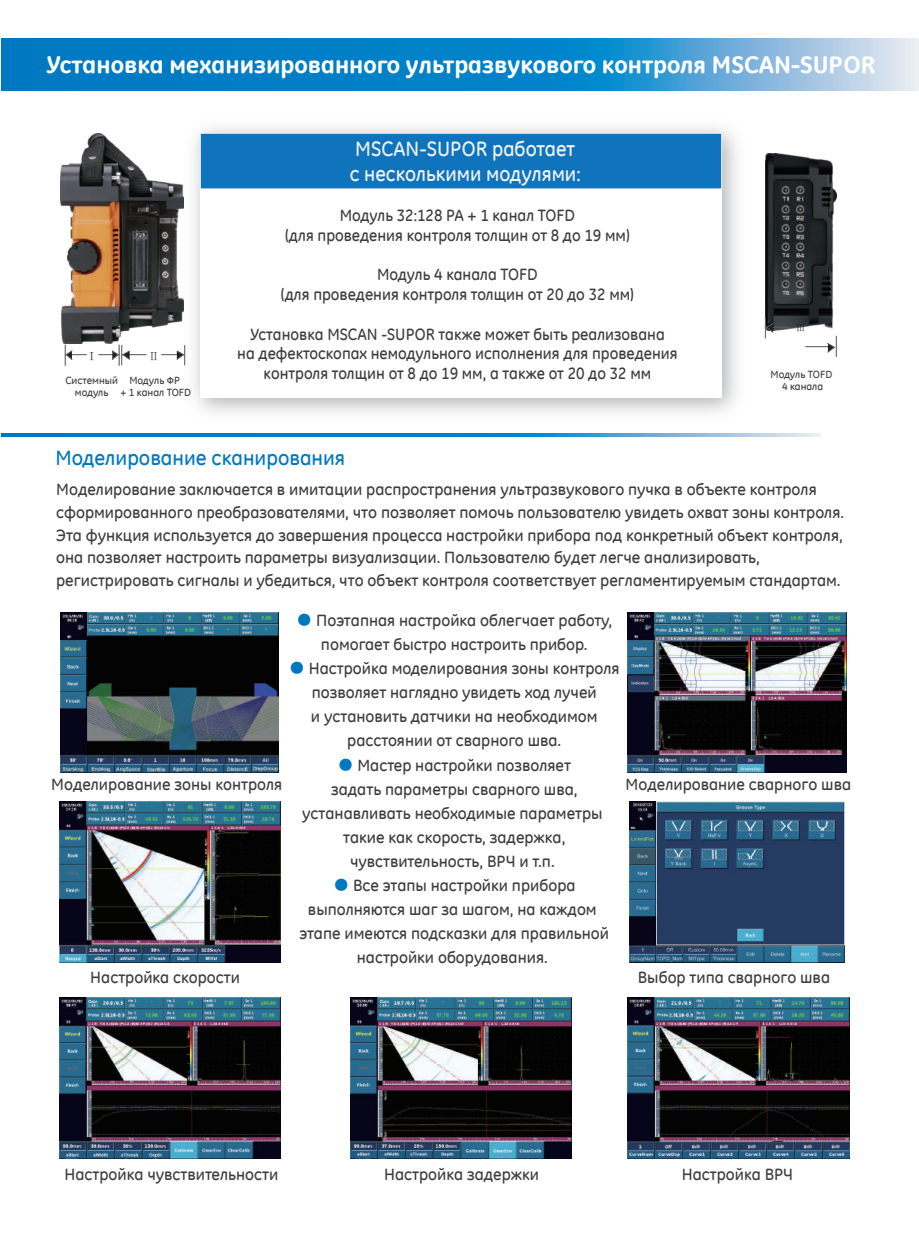
<style>
.page{position:relative;width:919px;height:1238px;background:#fff}
.page>*{position:absolute;margin:0;border:0;box-sizing:border-box;transform-origin:0 0}
.t1{font:800 24px "GE Inspira";color:#fff}
.t2{font:500 21px/25.2px "GE Inspira";color:#f2f3f4}
.t3{font:500 21px "GE Inspira";color:#0078c0}
.t4{font:500 16.5px/24px "GE Inspira";color:#3e3e3f;text-align:center}
.t5{font:300 12px "Adobe Song Std";color:#231f20;scale:1.17 1}
.t6{font:500 10.5px/12.1px "GE Inspira";color:#3e3e3f;text-align:center}
.t7{font:300 10.5px "Adobe Song Std";color:#231f20;scale:1.17 1}
.s1{font-family:"Adobe Song Std";font-weight:300;color:#0078c0}
</style>
<div class="page">
<svg style="left:2px;top:38px;width:916px;height:52px;background:#2a92ce"></svg>
<img style="left:183px;top:127px;width:554px;height:286px">
<div style="left:200px;top:133px;width:521px;height:264px;background:#fff"></div>
<div style="left:200px;top:133px;width:521px;height:56px;background:#1074bc;border:1px solid #f2f3f4"></div>
<img style="left:60px;top:613px;width:219px;height:159px">
<img style="left:627px;top:613px;width:219px;height:159px">
<svg style="left:2px;top:433px;width:818px;height:4px;background:#2b92ce"></svg>
<img style="left:629px;top:801px;width:215px;height:161px">
<img style="left:765px;top:153px;width:71px;height:177px">
<svg style="left:764px;top:318px;width:25px;height:20px"></svg>
<svg style="left:805px;top:336px;width:31px;height:20px"></svg>
<img style="left:60px;top:133px;width:123px;height:210px">
<svg style="left:65px;top:345px;width:21px;height:20px"></svg>
<svg style="left:99px;top:345px;width:47px;height:20px"></svg>
<svg style="left:161px;top:345px;width:24px;height:20px"></svg>
<img style="left:60px;top:997px;width:221px;height:161px">
<img style="left:350px;top:997px;width:221px;height:161px">
<img style="left:60px;top:801px;width:221px;height:161px">
<img style="left:627px;top:997px;width:222px;height:161px">
<h1 class="t1" style="left:47px;top:49px;width:830px">Установка механизированного ультразвукового контроля MSCAN-SUPOR</h1>
<p class="t5" style="left:99px;top:363px;width:13px;rotate:-180deg">Ⅰ</p>
<p class="t5" style="left:161px;top:362px;width:13px;rotate:-180deg">Ⅱ</p>
<p class="t6" style="left:65px;top:374px;width:54px">Системный модуль</p>
<p class="t6" style="left:120px;top:374px;width:72px">Модуль ФР<br>+ 1 канал TOFD</p>
<p class="t2" style="left:350px;top:136px;width:232px">MSCAN-SUPOR работает с несколькими модулями:</p>
<p class="t4" style="left:285px;top:205px;width:346px;line-height:19.8px">Модуль 32:128 PA + 1 канал TOFD<br>(для проведения контроля толщин от 8 до 19 мм)</p>
<p class="t4" style="left:281px;top:264px;width:354px;line-height:19.8px">Модуль 4 канала TOFD<br>(для проведения контроля толщин от 20 до 32 мм)</p>
<p class="t4" style="left:237px;top:324px;width:442px;line-height:19.8px">Установка MSCAN -SUPOR также может быть реализована<br>на дефектоскопах немодульного исполнения для проведения контроля толщин от 8 до 19 мм, а также от 20 до 32 мм</p>
<p class="t7" style="left:806px;top:334px;width:12px;rotate:-180deg">Ⅲ</p>
<p class="t6" style="left:770px;top:368px;width:63px">Модуль TOFD<br>4 канала</p>
<p class="t3" style="left:55px;top:445px;width:291px">Моделирование сканирования</p>
<p class="t4" style="left:56px;top:477px;width:789px;line-height:22.8px;text-align:left">Моделирование заключается в имитации распространения ультразвукового пучка в объекте контроля сформированного преобразователями, что позволяет помочь пользователю увидеть охват зоны контроля.<br>Эта функция используется до завершения процесса настройки прибора под конкретный объект контроля, она позволяет настроить параметры визуализации. Пользователю будет легче анализировать, регистрировать сигналы и убедиться, что объект контроля соответствует регламентируемым стандартам.</p>
<p class="t4" style="left:296px;top:608px;width:317px"><span class="s1">●</span> Поэтапная настройка облегчает работу, помогает быстро настроить прибор.</p>
<p class="t4" style="left:289px;top:656px;width:332px"><span class="s1">●</span> Настройка моделирования зоны контроля позволяет наглядно увидеть ход лучей<br>и установить датчики на необходимом расстоянии от сварного шва.</p>
<p class="t4" style="left:302px;top:752px;width:302px"><span class="s1">●</span> Мастер настройки позволяет<br>задать параметры сварного шва, устанавливать необходимые параметры такие как скорость, задержка, чувствительность, ВРЧ и т.п.</p>
<p class="t4" style="left:299px;top:872px;width:311px"><span class="s1">●</span> Все этапы настройки прибора выполняются шаг за шагом, на каждом этапе имеются подсказки для правильной настройки оборудования.</p>
<p class="t4" style="left:51px;top:772px;width:233px">Моделирование зоны контроля</p>
<p class="t4" style="left:625px;top:772px;width:227px">Моделирование сварного шва</p>
<p class="t4" style="left:90px;top:964px;width:151px">Настройка скорости</p>
<p class="t4" style="left:65px;top:1161px;width:215px">Настройка чувствительности</p>
<p class="t4" style="left:384px;top:1161px;width:156px">Настройка задержки</p>
<p class="t4" style="left:637px;top:964px;width:194px">Выбор типа сварного шва</p>
<p class="t4" style="left:681px;top:1161px;width:113px">Настройка ВРЧ</p>
</div>
